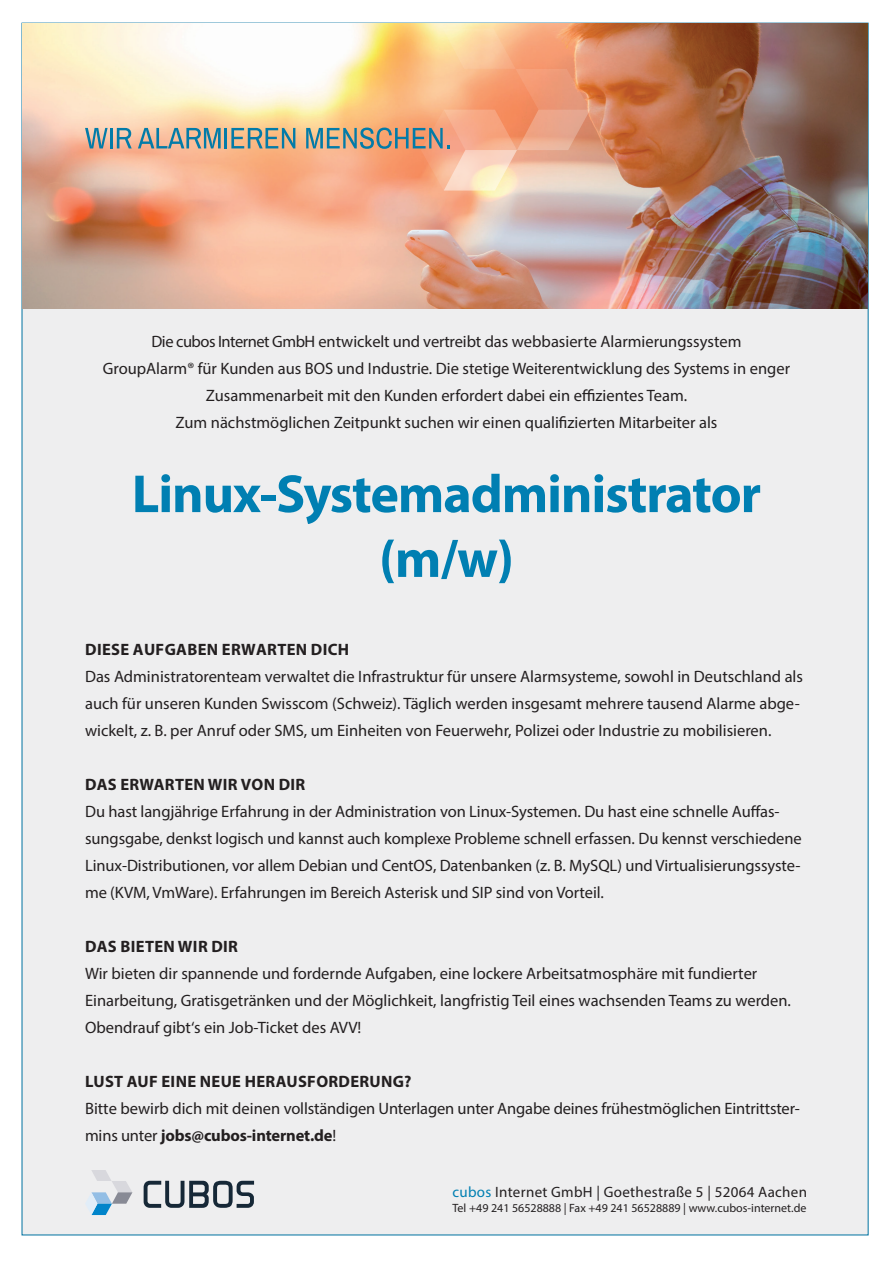
<style>
.page{position:relative;width:893px;height:1263px;background:#fff}
.page>*{position:absolute;margin:0;border:0;box-sizing:border-box;transform-origin:0 0}
.t1{font:700 54px/64.8px "Myriad Pro";letter-spacing:-.02em;color:#007fb2;text-align:center}
.t2{font:16.5px/27px "Myriad Pro";color:#231f20}
.t3{font:700 16.5px "Myriad Pro";letter-spacing:.02em;color:#231f20}
.t4{font:15px "Myriad Pro";letter-spacing:.02em;color:#231f20}
.t5{font:12px "Myriad Pro";color:#231f20}
.s1{font-weight:700}
.s2{color:#007fb2}
</style>
<div class="page">
<div style="left:22px;top:23px;width:846px;height:1212px;background:#eeeeef"></div>
<img style="left:22px;top:23px;width:846px;height:285px">
<svg style="left:144px;top:1181px;width:110px;height:27px"></svg>
<svg style="left:85px;top:1171px;width:47px;height:44px"></svg>
<svg style="left:85px;top:128px;width:23px;height:20px"></svg>
<hr style="left:110px;top:128px;width:3px;height:20px;background:#037ba8">
<svg style="left:117px;top:128px;width:15px;height:20px"></svg>
<svg style="left:138px;top:128px;width:83px;height:20px;background:#9aa49f"></svg>
<hr style="left:225px;top:128px;width:2px;height:20px;background:#037ba8">
<svg style="left:231px;top:128px;width:64px;height:20px"></svg>
<svg style="left:306px;top:28px;width:284px;height:163px;background:#f0b98f"></svg>
<p class="t2" style="left:103px;top:328px;width:689px;text-align:center">Die cubos Internet GmbH entwickelt und vertreibt das webbasierte Alarmierungssystem<br>GroupAlarm® für Kunden aus BOS und Industrie. Die stetige Weiterentwicklung des Systems in enger Zusammenarbeit mit den Kunden erfordert dabei ein effizientes Team.<br>Zum nächstmöglichen Zeitpunkt suchen wir einen qualifizierten Mitarbeiter als</p>
<h1 class="t1" style="left:132px;top:460px;width:631px">LINUX-SYSTEMADMINISTRATOR (M/W)</h1>
<p class="t3" style="left:85px;top:638px;width:266px">DIESE AUFGABEN ERWARTEN DICH</p>
<p class="t2" style="left:85px;top:663px;width:719px">Das Administratorenteam verwaltet die Infrastruktur für unsere Alarmsysteme, sowohl in Deutschland als auch für unseren Kunden Swisscom (Schweiz). Täglich werden insgesamt mehrere tausend Alarme abge&shy;wickelt, z. B. per Anruf oder SMS, um Einheiten von Feuerwehr, Polizei oder Industrie zu mobilisieren.</p>
<p class="t3" style="left:85px;top:773px;width:203px">DAS ERWARTEN WIR VON DIR</p>
<p class="t2" style="left:85px;top:798px;width:718px">Du hast langjährige Erfahrung in der Administration von Linux-Systemen. Du hast eine schnelle Auffas&shy;sungsgabe, denkst logisch und kannst auch komplexe Probleme schnell erfassen. Du kennst verschiedene Linux-Distributionen, vor allem Debian und CentOS, Datenbanken (z. B. MySQL) und Virtualisierungssyste&shy;me (KVM, VmWare). Erfahrungen im Bereich Asterisk und SIP sind von Vorteil.</p>
<p class="t3" style="left:85px;top:935px;width:136px">DAS BIETEN WIR DIR</p>
<p class="t2" style="left:85px;top:959px;width:707px">Wir bieten dir spannende und fordernde Aufgaben, eine lockere Arbeitsatmosphäre mit fundierter<br>Einarbeitung, Gratisgetränken und der Möglichkeit, langfristig Teil eines wachsenden Teams zu werden.<br>Obendrauf gibt‘s ein Job-Ticket des AVV!</p>
<p class="t3" style="left:85px;top:1070px;width:328px">LUST AUF EINE NEUE HERAUSFORDERUNG?</p>
<p class="t2" style="left:85px;top:1094px;width:716px">Bitte bewirb dich mit deinen vollständigen Unterlagen unter Angabe deines frühestmöglichen Eintrittster&shy;mins unter <span class="s1">JOBS@CUBOS-INTERNET.DE</span>!</p>
<p class="t4" style="left:452px;top:1183px;width:356px"><span class="s2">cubos</span> Internet GmbH | Goethestraße 5 | 52064 Aachen</p>
<p class="t5" style="left:452px;top:1201px;width:355px">Tel +49 241 56528888 | Fax +49 241 56528889 | www.cubos-internet.de</p>
</div>
